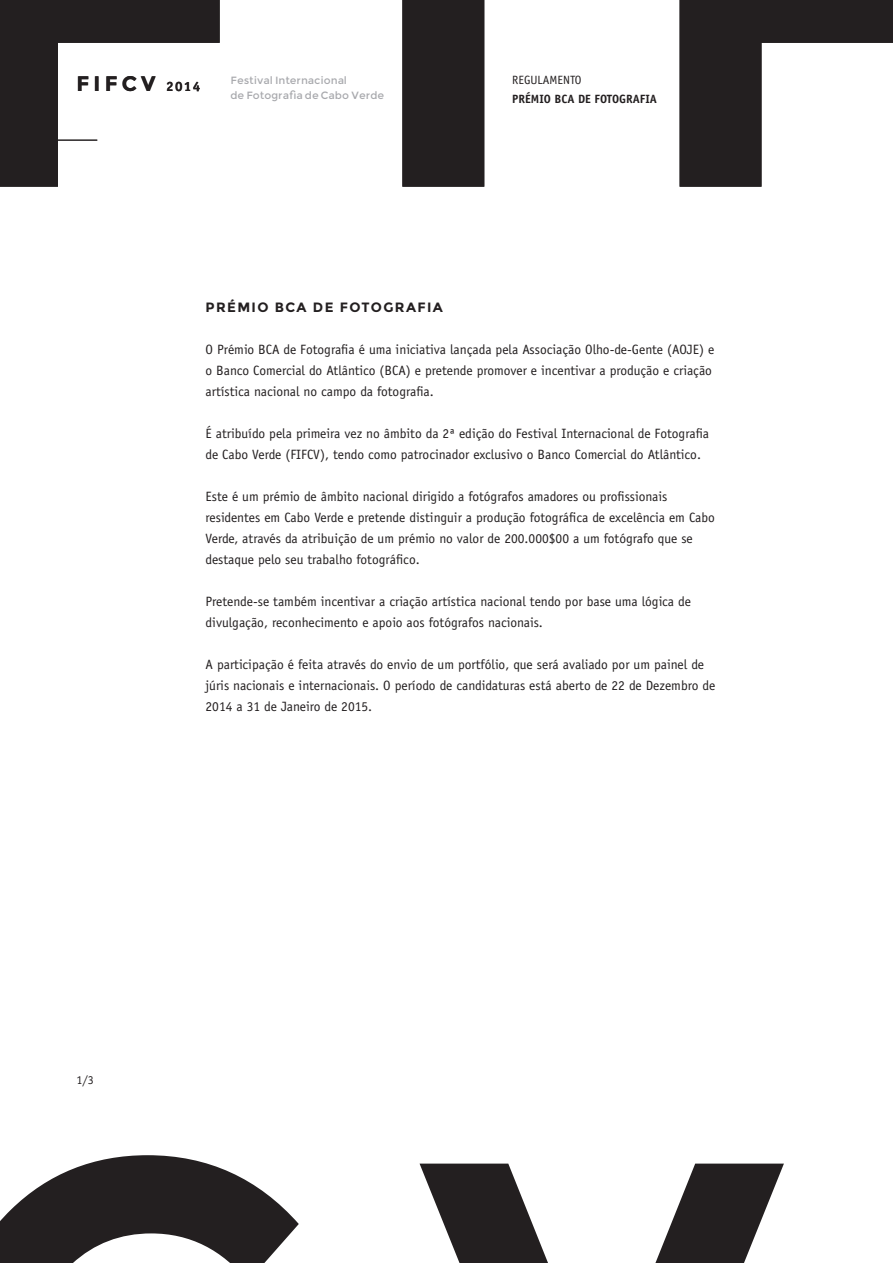
<style>
.page{position:relative;width:893px;height:1263px;background:#fff}
.page>*{position:absolute;margin:0;border:0;box-sizing:border-box;transform-origin:0 0}
.t1{font:700 21px "Montserrat";letter-spacing:.2em;color:#231f20}
.Heading_3{font:13.5px/21px "Officina Sans";color:#231f20}
.Heading_3-2{font:700 13.5px "Montserrat";letter-spacing:.1em;color:#231f20}
.t2{font:700 12px "Officina Sans";color:#231f20}
.t3{font:12px "Officina Sans";color:#231f20}
.t4{font:10.5px/15px "Montserrat";color:#a8a9ad}
.s1{font-family:"Officina Sans";font-size:13.5px}
</style>
<div class="page">
<svg style="left:0;top:1155px;width:784px;height:108px"></svg>
<svg style="left:0;top:0;width:893px;height:187px"></svg>
<hr style="left:56px;top:140px;width:41px;height:1px;background:#231f20">
<p class="t1" style="left:77px;top:71px;width:125px">FIFCV <span class="s1">2014</span></p>
<p class="t4" style="left:230px;top:72px;width:155px">Festival Internacional<br>de Fotografia de Cabo Verde</p>
<p class="t3" style="left:512px;top:73px;width:71px">REGULAMENTO</p>
<p class="t2" style="left:512px;top:91px;width:146px">PRÉMIO BCA DE FOTOGRAFIA</p>
<p class="Heading_3-2" style="left:206px;top:299px;width:239px">PRÉMIO BCA DE FOTOGRAFIA</p>
<p class="Heading_3" style="left:206px;top:339px;width:510px">O Prémio BCA de Fotografia é uma iniciativa lançada pela Associação Olho-de-Gente (AOJE) e o Banco Comercial do Atlântico (BCA) e pretende promover e incentivar a produção e criação artística nacional no campo da fotografia.</p>
<p class="Heading_3" style="left:206px;top:423px;width:505px">É atribuído pela primeira vez no âmbito da 2ª edição do Festival Internacional de Fotografia de Cabo Verde (FIFCV), tendo como patrocinador exclusivo o Banco Comercial do Atlântico.</p>
<p class="Heading_3" style="left:206px;top:486px;width:511px">Este é um prémio de âmbito nacional dirigido a fotógrafos amadores ou profissionais residentes em Cabo Verde e pretende distinguir a produção fotográfica de excelência em Cabo Verde, através da atribuição de um prémio no valor de 200.000$00 a um fotógrafo que se destaque pelo seu trabalho fotográfico.</p>
<p class="Heading_3" style="left:206px;top:591px;width:487px">Pretende-se também incentivar a criação artística nacional tendo por base uma lógica de divulgação, reconhecimento e apoio aos fotógrafos nacionais.</p>
<p class="Heading_3" style="left:206px;top:654px;width:511px">A participação é feita através do envio de um portfólio, que será avaliado por um painel de júris nacionais e internacionais. O período de candidaturas está aberto de 22 de Dezembro de<br>2014 a 31 de Janeiro de 2015.</p>
<p class="t3" style="left:77px;top:1073px;width:19px">1/3</p>
</div>
